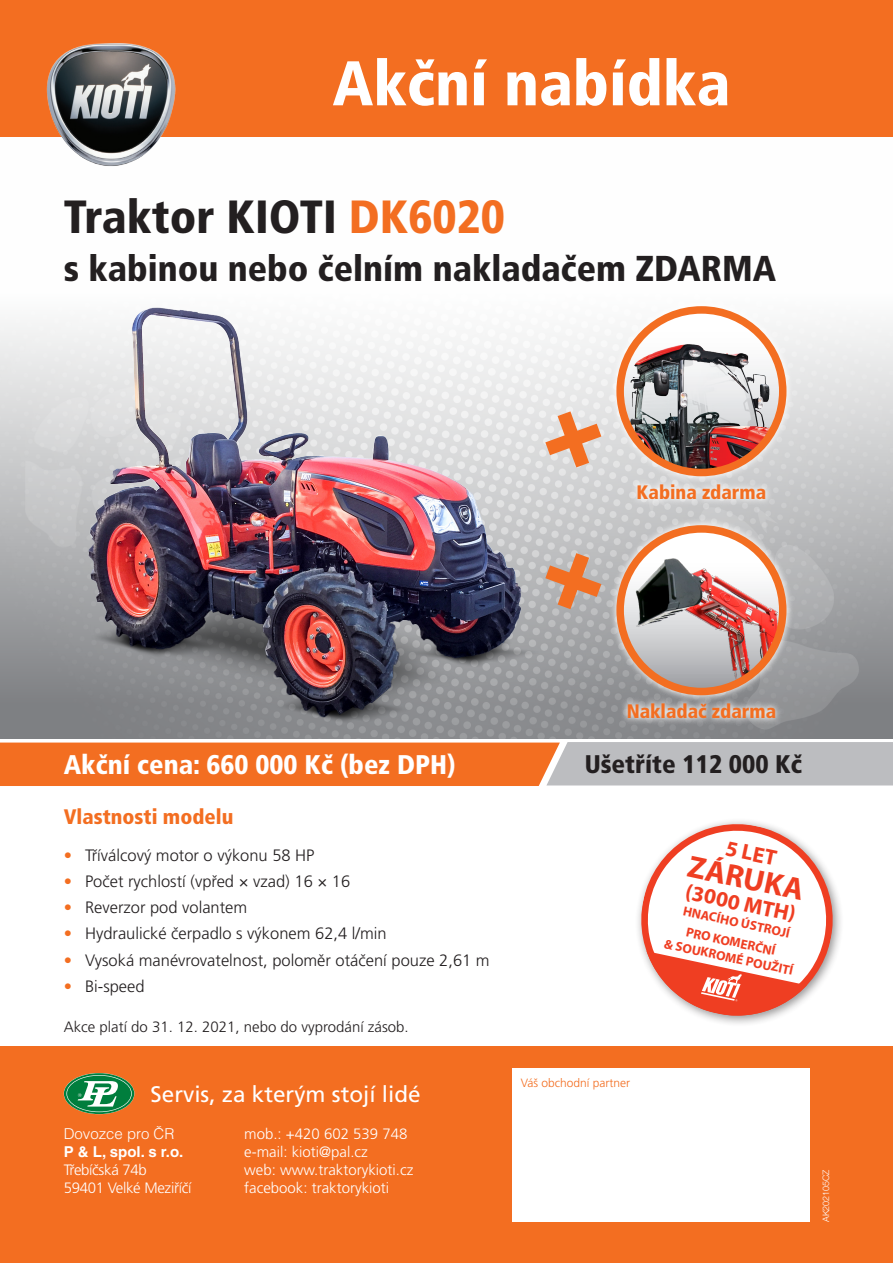
<style>
.page{position:relative;width:893px;height:1263px;background:#fff}
.page>*{position:absolute;margin:0;border:0;box-sizing:border-box;transform-origin:0 0}
.t1{font:900 condensed 63px "Frutiger CE";color:#fff}
.Stroj{font:900 condensed 46.5px "Frutiger CE";color:#231f20}
.Stroj-2{font:900 condensed 36px "Frutiger CE";color:#231f20}
.t2{font:700 31.05px "Myriad Pro";color:#ef3e22}
.t3{font:900 condensed 27px "Frutiger CE";color:#fff}
.t4{font:900 condensed 25.5px "Frutiger CE";color:#231f20}
.t5{font:22.5px "Frutiger CE";color:#fff}
.t6{font:700 21.9px "Myriad Pro";color:#ef3e22}
.Podnadpis{font:900 condensed 21px "Frutiger CE";color:#f36e21}
.t7{font:900 condensed 19.5px "Frutiger CE";color:#f36e21}
.t8{font:300 16.5px "Frutiger CE";color:#231f20}
.t9{font:300 15px "Frutiger CE";color:#fff}
.t10{font:300 15px "Frutiger CE";color:#231f20}
.t11{font:300 15px/18px "Frutiger CE";letter-spacing:-.02em;color:#fff}
.t12{font:700 15px "Helvetica CE";color:#fff}
.t13{font:300 15px "Helvetica CE";color:#fff}
.t14{font:700 13.2px/20.2px "Myriad Pro";color:#ef3e22;text-align:center}
.t15{font:300 12px "Frutiger CE";color:#f36e21}
.Text{font:300 9px "Helvetica Neue LT Pro";letter-spacing:-.01em;color:#fff}
.s1{color:#f36e21}
</style>
<div class="page">
<svg style="left:638px;top:821px;width:203px;height:203px"></svg>
<div style="left:0;top:1046px;width:893px;height:217px;background:#f36e21"></div>
<svg style="left:64px;top:1073px;width:70px;height:41px"></svg>
<svg style="left:66px;top:1075px;width:66px;height:37px;background:#5d9c6a"></svg>
<div style="left:512px;top:1069px;width:298px;height:153px;background:#fff"></div>
<img style="left:0;top:136px;width:893px;height:603px">
<img style="left:25px;top:337px;width:19px;height:249px">
<img style="left:621px;top:461px;width:251px;height:278px">
<svg style="left:0;top:742px;width:893px;height:44px;background:#dc9066"></svg>
<div style="left:0;top:0;width:893px;height:136px;background:#f36e21"></div>
<img style="left:47px;top:43px;width:128px;height:124px">
<img style="left:44px;top:242px;width:522px;height:508px">
<div style="left:609px;top:298px;width:185px;height:186px;background:#fff;opacity:.75"></div>
<img style="left:620px;top:310px;width:163px;height:162px;border-radius:81px">
<div style="left:616px;top:306px;width:170px;height:170px;border:8px solid #f36e21;border-radius:50%"></div>
<div style="left:630px;top:477px;width:143px;height:30px;background:#fff;opacity:.75"></div>
<div style="left:609px;top:517px;width:185px;height:186px;background:#fff;opacity:.75"></div>
<img style="left:620px;top:540px;width:163px;height:151px">
<div style="left:616px;top:525px;width:170px;height:170px;border:8px solid #f36e21;border-radius:50%"></div>
<div style="left:620px;top:696px;width:163px;height:30px;background:#fff;opacity:.75"></div>
<svg style="left:545px;top:411px;width:56px;height:56px;background:#e7b091"></svg>
<svg style="left:545px;top:553px;width:56px;height:56px;background:#d19a7b"></svg>
<p class="t1" style="left:332px;top:48px;width:399px">Akční nabídka</p>
<p class="Stroj" style="left:64px;top:191px;width:443px">Traktor KIOTI <span class="s1">DK6020</span></p>
<p class="Stroj-2" style="left:64px;top:248px;width:714px">s kabinou nebo čelním nakladačem ZDARMA</p>
<p class="t7" style="left:637px;top:481px;width:131px">Kabina zdarma</p>
<p class="t3" style="left:64px;top:750px;width:393px">Akční cena: 660 000 Kč (bez DPH)</p>
<p class="Podnadpis" style="left:64px;top:805px;width:171px">Vlastnosti modelu</p>
<p class="t8" style="left:64px;top:846px;width:252px"><span class="s1">•</span> Tříválcový motor o výkonu 58 HP</p>
<p class="t8" style="left:64px;top:872px;width:288px"><span class="s1">•</span> Počet rychlostí (vpřed × vzad) 16 × 16</p>
<p class="t8" style="left:64px;top:898px;width:185px"><span class="s1">•</span> Reverzor pod volantem</p>
<p class="t8" style="left:64px;top:924px;width:324px"><span class="s1">•</span> Hydraulické čerpadlo s výkonem 62,4 l/min</p>
<p class="t8" style="left:64px;top:950px;width:427px"><span class="s1">•</span> Vysoká manévrovatelnost, poloměr otáčení pouze 2,61 m</p>
<p class="t8" style="left:64px;top:976px;width:82px"><span class="s1">•</span> Bi-speed</p>
<p class="t10" style="left:64px;top:1018px;width:346px">Akce platí do 31. 12. 2021, nebo do vyprodání zásob.</p>
<p class="t5" style="left:151px;top:1082px;width:272px">Servis, za kterým stojí lidé</p>
<p class="t7" style="left:627px;top:700px;width:151px">Nakladač zdarma</p>
<p class="t4" style="left:585px;top:750px;width:219px">Ušetříte 112 000 Kč</p>
<p class="t6" style="left:729px;top:834px;width:53px;rotate:12deg">5 LET</p>
<p class="t2" style="left:692px;top:846px;width:119px;rotate:12deg">ZÁRUKA</p>
<p class="t6" style="left:689px;top:877px;width:114px;rotate:12deg">(3000 MTH)</p>
<p class="t14" style="left:685px;top:900px;width:110px;rotate:12deg">HNACÍHO ÚSTROJÍ<br>PRO KOMERČNÍ</p>
<p class="t14" style="left:667px;top:933px;width:133px;rotate:12deg">&amp; SOUKROMÉ POUŽITÍ</p>
<p class="t15" style="left:521px;top:1076px;width:111px">Váš obchodní partner</p>
<p class="t13" style="left:64px;top:1125px;width:112px">Dovozce pro ČR</p>
<p class="t12" style="left:64px;top:1143px;width:121px">P &amp; L, spol. s r.o.</p>
<p class="t11" style="left:64px;top:1160px;width:129px">Třebíčská 74b<br>59401 Velké Meziříčí</p>
<p class="Text" style="left:820px;top:1222px;width:54px;rotate:-90deg">AK202105CZ</p>
<p class="t9" style="left:244px;top:1125px;width:165px">mob.: +420 602 539 748</p>
<p class="t9" style="left:244px;top:1143px;width:125px">e-mail: kioti@pal.cz</p>
<p class="t9" style="left:244px;top:1161px;width:171px">web: www.traktorykioti.cz</p>
<p class="t9" style="left:244px;top:1179px;width:146px">facebook: traktorykioti</p>
</div>
